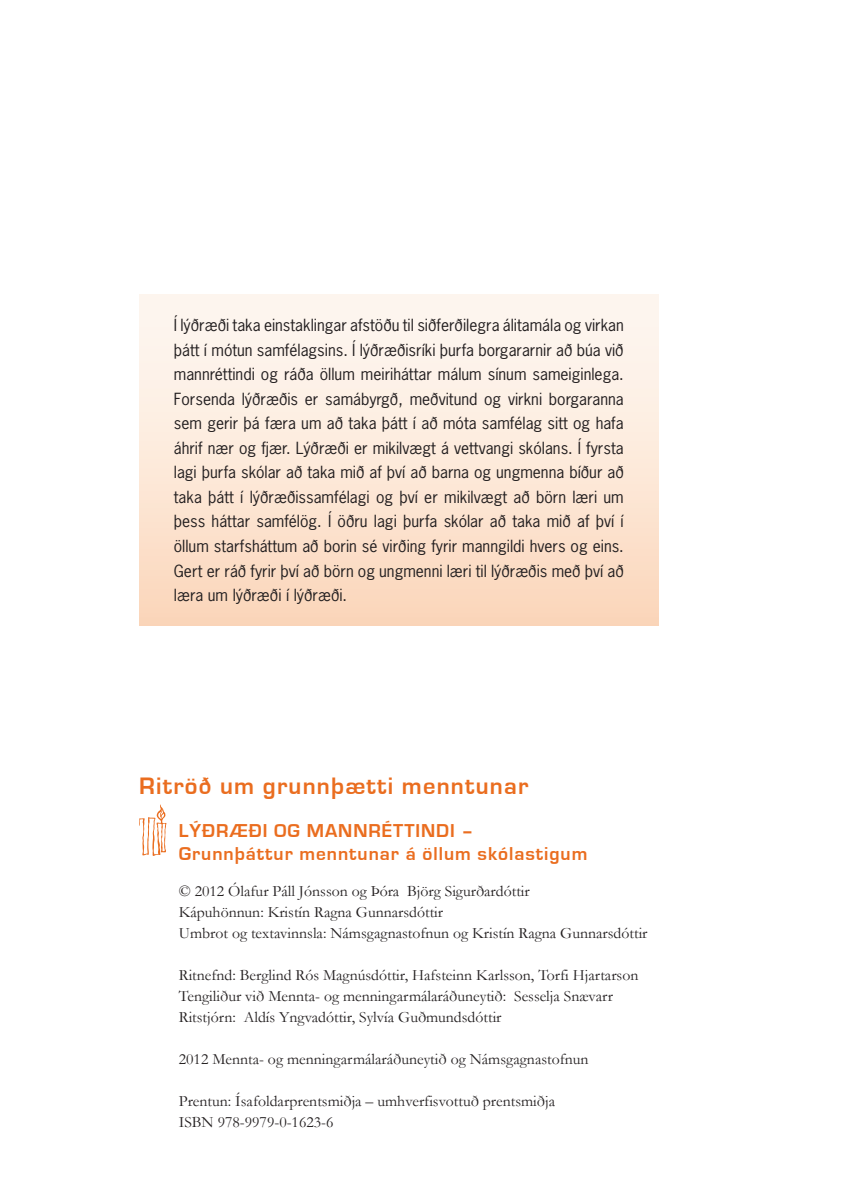
<style>
.page{position:relative;width:844px;height:1194px;background:#fff}
.page>*{position:absolute;margin:0;border:0;box-sizing:border-box;transform-origin:0 0}
.t1{font:700 24.5px "Eurostile";letter-spacing:.05em;color:#ea6d1f}
.t2{font:700 19.25px/23.1px "Eurostile";letter-spacing:.05em;color:#ea6d1f}
.t3{font:15.75px/24.5px "News Gothic Std";color:#231f20;text-align:justify}
.t4{font:15.75px/21px "Garamond";color:#231f20}
</style>
<div class="page">
<div style="left:139px;top:294px;width:519px;height:331px;background:linear-gradient(to bottom,#fefaf5,#fbd7bc)"></div>
<svg style="left:139px;top:804px;width:27px;height:52px"></svg>
<p class="t3" style="left:174px;top:313px;width:451px">Í lýðræði taka einstaklingar afstöðu til siðferðilegra álitamála og virkan þátt í mótun samfélagsins. Í lýðræðisríki þurfa borgararnir að búa við mannréttindi og ráða öllum meiriháttar málum sínum sameiginlega.<br>Forsenda lýðræðis er samábyrgð, meðvitund og virkni borgaranna sem gerir þá færa um að taka þátt í að móta samfélag sitt og hafa áhrif nær og fjær. Lýðræði er mikilvægt á vettvangi skólans. Í fyrsta lagi þurfa skólar að taka mið af því að barna og ungmenna bíður að taka þátt í lýðræðissamfélagi og því er mikilvægt að börn læri um þess háttar samfélög. Í öðru lagi þurfa skólar að taka mið af því í öllum starfsháttum að borin sé virðing fyrir manngildi hvers og eins.<br>Gert er ráð fyrir því að börn og ungmenni læri til lýðræðis með því að læra um lýðræði í lýðræði.</p>
<h1 class="t1" style="left:139px;top:772px;width:391px">Ritröð um grunnþætti menntunar</h1>
<p class="t2" style="left:179px;top:819px;width:410px">LÝÐRÆÐI OG MANNRÉTTINDI –<br>Grunnþáttur menntunar á öllum skólastigum</p>
<p class="t4" style="left:179px;top:880px;width:470px">© 2012 Ólafur Páll Jónsson og Þóra Björg Sigurðardóttir<br>Kápuhönnun: Kristín Ragna Gunnarsdóttir<br>Umbrot og textavinnsla: Námsgagnastofnun og Kristín Ragna Gunnarsdóttir</p>
<p class="t4" style="left:179px;top:964px;width:461px">Ritnefnd: Berglind Rós Magnúsdóttir, Hafsteinn Karlsson, Torfi Hjartarson<br>Tengiliður við Mennta- og menningarmálaráðuneytið: Sesselja Snævarr<br>Ritstjórn: Aldís Yngvadóttir, Sylvía Guðmundsdóttir</p>
<p class="t4" style="left:179px;top:1048px;width:411px">2012 Mennta- og menningarmálaráðuneytið og Námsgagnastofnun</p>
<p class="t4" style="left:179px;top:1090px;width:378px">Prentun: Ísafoldarprentsmiðja – umhverfisvottuð prentsmiðja<br>ISBN 978-9979-0-1623-6</p>
</div>
